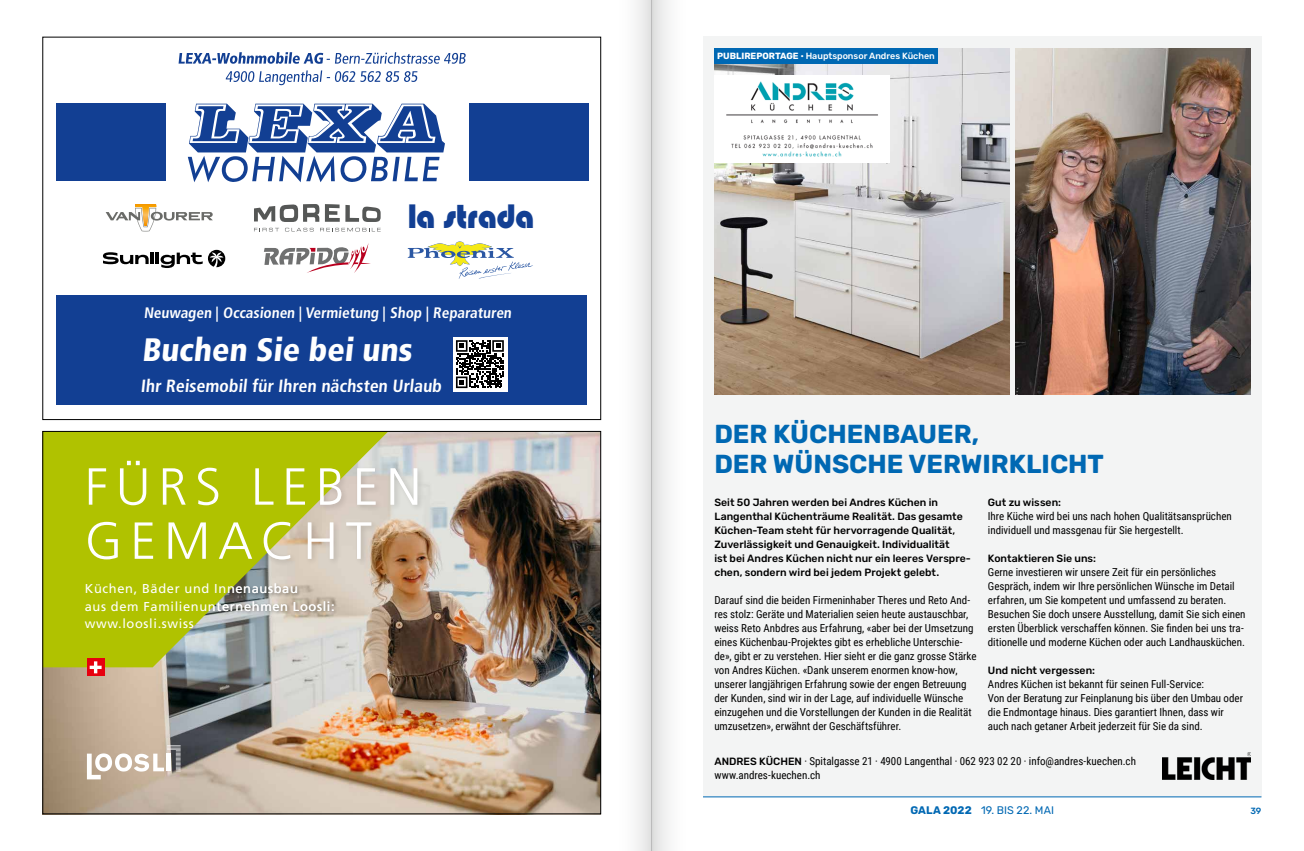
<style>
.page{position:relative;width:1304px;height:851px;background:#fff}
.page>*{position:absolute;margin:0;border:0;box-sizing:border-box;transform-origin:0 0}
.t1{font:300 52.1px/54.1px "Frutiger LT Com";letter-spacing:.15em;color:#fff}
.t2{font:900 33.1px "Blippo BT";color:#123f93;scale:.95 1}
.t3{font:900 condensed 32.4px "Frutiger";color:#fff}
.t4{font:700 26px/30px "Rubik";color:#0068b3}
.t5{font:700 condensed 17.7px "Frutiger";color:#fff}
.t6{font:700 condensed 15.2px "Frutiger";color:#fff}
.t7{font:12.9px/17.3px "Frutiger LT Com";letter-spacing:.05em;color:#fff}
.t8{font:11px/14px "Roboto Condensed";color:#000}
.t9{font:11px "Rubik";letter-spacing:.01em;color:#0068b3}
.t10{font:500 10.5px/14px "Rubik";color:#000}
.t11{font:500 9px "Rubik";color:#fff}
.t12{font:500 9px "Rubik";color:#0068b3}
.s1{font-weight:700}
.s2{font-family:"Rubik";font-weight:500;font-size:10.5px}
</style>
<div class="page">
<div style="left:703px;top:37px;width:558px;height:759px;background:#f3f4f4"></div>
<img style="left:1015px;top:48px;width:235px;height:346px">
<img style="left:714px;top:48px;width:295px;height:346px">
<img style="left:45px;top:433px;width:554px;height:379px">
<div style="left:85px;top:457px;width:340px;height:110px;background:#000;opacity:.4"></div>
<svg style="left:45px;top:433px;width:344px;height:234px;background:#b6c03d"></svg>
<div style="left:87px;top:658px;width:17px;height:18px;background:#e7000e"></div>
<svg style="left:90px;top:661px;width:12px;height:12px"></svg>
<svg style="left:87px;top:745px;width:94px;height:34px"></svg>
<svg style="left:179px;top:52px;width:287px;height:12px"></svg>
<svg style="left:226px;top:70px;width:191px;height:15px"></svg>
<div style="left:57px;top:295px;width:530px;height:109px;background:#123f93"></div>
<svg style="left:188px;top:104px;width:257px;height:78px"></svg>
<div style="left:56px;top:104px;width:110px;height:77px;background:#123f93"></div>
<div style="left:469px;top:104px;width:119px;height:77px;background:#123f93"></div>
<svg style="left:264px;top:243px;width:107px;height:30px"></svg>
<svg style="left:106px;top:204px;width:107px;height:27px"></svg>
<svg style="left:254px;top:204px;width:65px;height:18px"></svg>
<svg style="left:325px;top:204px;width:56px;height:18px"></svg>
<svg style="left:254px;top:228px;width:25px;height:3px"></svg>
<svg style="left:285px;top:228px;width:29px;height:3px"></svg>
<svg style="left:320px;top:228px;width:61px;height:3px"></svg>
<svg style="left:408px;top:241px;width:125px;height:38px"></svg>
<svg style="left:103px;top:250px;width:122px;height:18px"></svg>
<img style="left:714px;top:75px;width:175px;height:88px">
<img style="left:1163px;top:752px;width:87px;height:27px">
<div style="left:714px;top:48px;width:224px;height:16px;background:#0068b3"></div>
<div style="left:453px;top:337px;width:54px;height:54px;background:#fff"></div>
<svg style="left:456px;top:340px;width:48px;height:48px"></svg>
<hr style="left:703px;top:796px;width:558px;height:1px;background:#0068b3">
<div style="left:652px;top:0;width:34px;height:850px;background:linear-gradient(to right,#e3e3e3,#fff)"></div>
<div style="left:618px;top:0;width:34px;height:850px;background:linear-gradient(to right,#fff,#e4e5e5)"></div>
<h2 class="t2" style="left:408px;top:196px;width:134px">la strada</h2>
<h3 class="t6" style="left:144px;top:303px;width:371px">Neuwagen | Occasionen | Vermietung | Shop | Reparaturen</h3>
<h3 class="t3" style="left:142px;top:330px;width:276px">Buchen Sie bei uns</h3>
<h3 class="t5" style="left:141px;top:375px;width:305px">Ihr Reisemobil für Ihren nächsten Urlaub</h3>
<h1 class="t1" style="left:85px;top:460px;width:338px">FÜRS LEBEN<br>GEMACHT</h1>
<p class="t7" style="left:85px;top:580px;width:251px">Küchen, Bäder und Innenausbau<br>aus dem Familienunternehmen Loosli: www.loosli.swiss</p>
<p class="t11" style="left:717px;top:51px;width:219px"><span class="s1">PUBLIREPORTAGE</span> · Hauptsponsor Andres Küchen</p>
<h3 class="t4" style="left:714px;top:420px;width:391px">DER KÜCHENBAUER,<br>DER WÜNSCHE VERWIRKLICHT</h3>
<p class="t10" style="left:714px;top:495px;width:258px">Seit 50 Jahren werden bei Andres Küchen in Langenthal Küchenträume Realität. Das gesamte Küchen-Team steht für hervorragende Qualität, Zuverlässigkeit und Genauigkeit. Individualität<br>ist bei Andres Küchen nicht nur ein leeres Verspre&shy;chen, sondern wird bei jedem Projekt gelebt.</p>
<p class="t8" style="left:714px;top:593px;width:264px">Darauf sind die beiden Firmeninhaber Theres und Reto And&shy;res stolz: Geräte und Materialien seien heute austauschbar, weiss Reto Anbdres aus Erfahrung, «aber bei der Umsetzung eines Küchenbau-Projektes gibt es erhebliche Unterschie&shy;de», gibt er zu verstehen. Hier sieht er die ganz grosse Stärke von Andres Küchen. «Dank unserem enormen know-how, unserer langjährigen Erfahrung sowie der engen Betreuung der Kunden, sind wir in der Lage, auf individuelle Wünsche einzugehen und die Vorstellungen der Kunden in die Realität umzusetzen», erwähnt der Geschäftsführer.</p>
<p class="t10" style="left:988px;top:495px;width:75px">Gut zu wissen:</p>
<p class="t8" style="left:988px;top:509px;width:245px">Ihre Küche wird bei uns nach hohen Qualitätsansprüchen individuell und massgenau für Sie hergestellt.</p>
<p class="t10" style="left:988px;top:551px;width:110px">Kontaktieren Sie uns:</p>
<p class="t8" style="left:988px;top:565px;width:259px">Gerne investieren wir unsere Zeit für ein persönliches Gespräch, indem wir Ihre persönlichen Wünsche im Detail erfahren, um Sie kompetent und umfassend zu beraten.<br>Besuchen Sie doch unsere Ausstellung, damit Sie sich einen ersten Überblick verschaffen können. Sie finden bei uns tra&shy;ditionelle und moderne Küchen oder auch Landhausküchen.</p>
<p class="t10" style="left:988px;top:663px;width:109px">Und nicht vergessen:</p>
<p class="t8" style="left:988px;top:677px;width:257px">Andres Küchen ist bekannt für seinen Full-Service:<br>Von der Beratung zur Feinplanung bis über den Umbau oder die Endmontage hinaus. Dies garantiert Ihnen, dass wir auch nach getaner Arbeit jederzeit für Sie da sind.</p>
<p class="t8" style="left:714px;top:754px;width:423px"><span class="s2">ANDRES KÜCHEN</span> · Spitalgasse 21 · 4900 Langenthal · 062 923 02 20 · info@andres-kuechen.ch www.andres-kuechen.ch</p>
<p class="t9" style="left:910px;top:804px;width:145px"><span class="s1">GALA 2022</span> 19. BIS 22. MAI</p>
<p class="t12" style="left:1250px;top:805px;width:13px">39</p>
</div>
